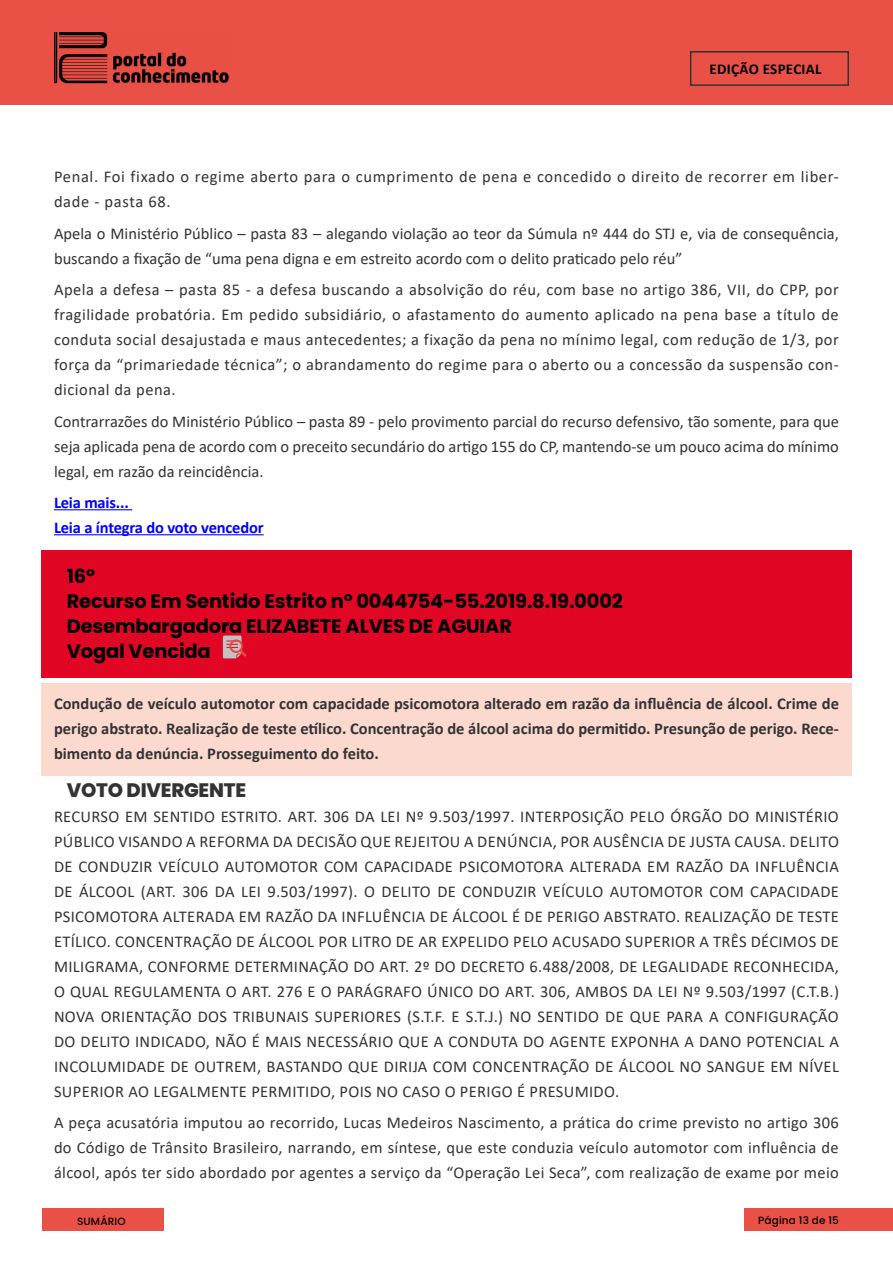
<style>
.page{position:relative;width:893px;height:1263px;background:#fff}
.page>*{position:absolute;margin:0;border:0;box-sizing:border-box;transform-origin:0 0}
.t1{font:700 19.5px/25px "Poppins";letter-spacing:-.01em;color:#000}
.t2{font:800 19.5px "Poppins";letter-spacing:-.01em;color:#333}
.t3{font:16.5px/25px "Calibri";letter-spacing:.02em;color:#333;text-align:justify}
.t4{font:700 16.5px/25px "Calibri";color:#333;text-align:justify}
.t5{font:16.5px/25px "Calibri";color:#333}
.t6{font:16.5px/25px "Calibri";letter-spacing:.04em;color:#333}
.t7{font:700 16.5px/25px "Calibri";letter-spacing:-.01em;color:#00f}
.t8{font:700 15px "Calibri";letter-spacing:.02em;color:#000}
.t9{font:500 10.5px "Poppins";letter-spacing:.01em;color:#000}
</style>
<div class="page">
<div style="left:0;top:0;width:893px;height:105px;background:#e95046"></div>
<img style="left:55px;top:33px;width:173px;height:51px">
<div style="left:690px;top:51px;width:159px;height:35px;border:2px solid #333"></div>
<div style="left:744px;top:1209px;width:149px;height:22px;background:#e95046"></div>
<div style="left:43px;top:1209px;width:121px;height:22px;background:#e95046"></div>
<hr style="left:54px;top:509px;width:78px;height:1px;background:#00f">
<hr style="left:54px;top:534px;width:210px;height:1px;background:#00f">
<div style="left:41px;top:684px;width:811px;height:92px;background:#fbd9cf"></div>
<div style="left:41px;top:550px;width:811px;height:128px;background:#e20625"></div>
<p class="t8" style="left:710px;top:58px;width:114px">EDIÇÃO ESPECIAL</p>
<p class="t6" style="left:54px;top:164px;width:786px">Penal. Foi fixado o regime aberto para o cumprimento de pena e concedido o direito de recorrer em liber&shy;dade - pasta 68.</p>
<p class="t5" style="left:54px;top:220px;width:786px">Apela o Ministério Público – pasta 83 – alegando violação ao teor da Súmula nº 444 do STJ e, via de consequência, buscando a fixação de “uma pena digna e em estreito acordo com o delito praticado pelo réu”</p>
<p class="t3" style="left:54px;top:277px;width:786px">Apela a defesa – pasta 85 - a defesa buscando a absolvição do réu, com base no artigo 386, VII, do CPP, por fragilidade probatória. Em pedido subsidiário, o afastamento do aumento aplicado na pena base a título de conduta social desajustada e maus antecedentes; a fixação da pena no mínimo legal, com redução de 1/3, por força da “primariedade técnica”; o abrandamento do regime para o aberto ou a concessão da suspensão con&shy;dicional da pena.</p>
<p class="t3" style="left:54px;top:408px;width:786px">Contrarrazões do Ministério Público – pasta 89 - pelo provimento parcial do recurso defensivo, tão somente, para que seja aplicada pena de acordo com o preceito secundário do artigo 155 do CP, mantendo-se um pouco acima do mínimo legal, em razão da reincidência.</p>
<p class="t7" style="left:54px;top:490px;width:211px">Leia mais...<br>Leia a íntegra do voto vencedor</p>
<p class="t1" style="left:67px;top:564px;width:558px">16º<br>Recurso Em Sentido Estrito nº 0044754-55.2019.8.19.0002<br>Desembargadora ELIZABETE ALVES DE AGUIAR<br>Vogal Vencida</p>
<p class="t4" style="left:54px;top:691px;width:786px">Condução de veículo automotor com capacidade psicomotora alterado em razão da influência de álcool. Crime de perigo abstrato. Realização de teste etílico. Concentração de álcool acima do permitido. Presunção de perigo. Rece&shy;bimento da denúncia. Prosseguimento do feito.</p>
<p class="t2" style="left:67px;top:778px;width:181px">VOTO DIVERGENTE</p>
<p class="t3" style="left:54px;top:803px;width:786px">RECURSO EM SENTIDO ESTRITO. ART. 306 DA LEI Nº 9.503/1997. INTERPOSIÇÃO PELO ÓRGÃO DO MINISTÉRIO PÚBLICO VISANDO A REFORMA DA DECISÃO QUE REJEITOU A DENÚNCIA, POR AUSÊNCIA DE JUSTA CAUSA. DELITO DE CONDUZIR VEÍCULO AUTOMOTOR COM CAPACIDADE PSICOMOTORA ALTERADA EM RAZÃO DA INFLUÊNCIA DE ÁLCOOL (ART. 306 DA LEI 9.503/1997). O DELITO DE CONDUZIR VEÍCULO AUTOMOTOR COM CAPACIDADE PSICOMOTORA ALTERADA EM RAZÃO DA INFLUÊNCIA DE ÁLCOOL É DE PERIGO ABSTRATO. REALIZAÇÃO DE TESTE ETÍLICO. CONCENTRAÇÃO DE ÁLCOOL POR LITRO DE AR EXPELIDO PELO ACUSADO SUPERIOR A TRÊS DÉCIMOS DE MILIGRAMA, CONFORME DETERMINAÇÃO DO ART. 2º DO DECRETO 6.488/2008, DE LEGALIDADE RECONHECIDA, O QUAL REGULAMENTA O ART. 276 E O PARÁGRAFO ÚNICO DO ART. 306, AMBOS DA LEI Nº 9.503/1997 (C.T.B.)<br>NOVA ORIENTAÇÃO DOS TRIBUNAIS SUPERIORES (S.T.F. E S.T.J.) NO SENTIDO DE QUE PARA A CONFIGURAÇÃO DO DELITO INDICADO, NÃO É MAIS NECESSÁRIO QUE A CONDUTA DO AGENTE EXPONHA A DANO POTENCIAL A INCOLUMIDADE DE OUTREM, BASTANDO QUE DIRIJA COM CONCENTRAÇÃO DE ÁLCOOL NO SANGUE EM NÍVEL SUPERIOR AO LEGALMENTE PERMITIDO, POIS NO CASO O PERIGO É PRESUMIDO.</p>
<p class="t3" style="left:54px;top:1109px;width:786px">A peça acusatória imputou ao recorrido, Lucas Medeiros Nascimento, a prática do crime previsto no artigo 306 do Código de Trânsito Brasileiro, narrando, em síntese, que este conduzia veículo automotor com influência de álcool, após ter sido abordado por agentes a serviço da “Operação Lei Seca”, com realização de exame por meio</p>
<p class="t9" style="left:77px;top:1216px;width:50px">SUMÁRIO</p>
<p class="t9" style="left:758px;top:1214px;width:82px">Página 13 de 15</p>
</div>
